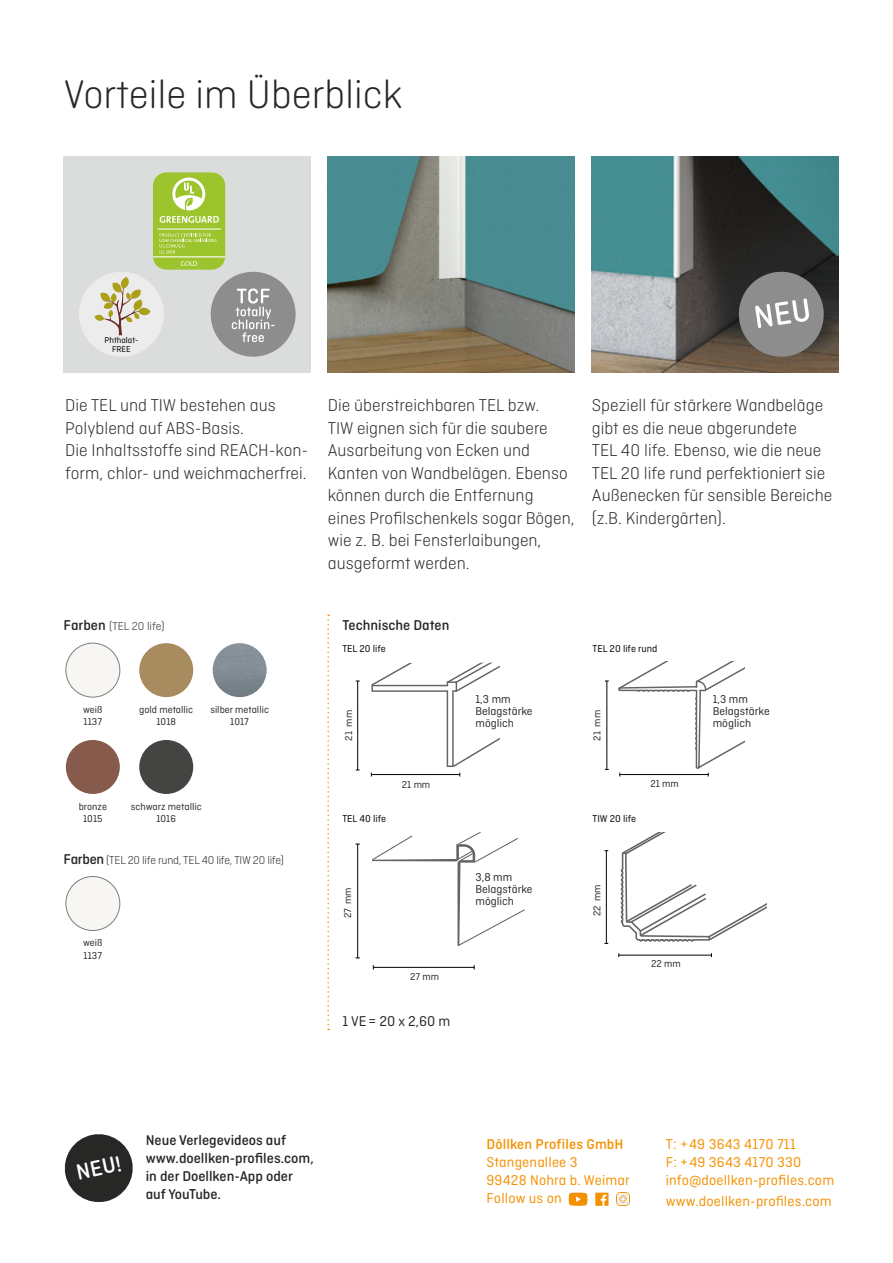
<style>
.page{position:relative;width:893px;height:1263px;background:#fff}
.page>*{position:absolute;margin:0;border:0;box-sizing:border-box;transform-origin:0 0}
.t1{font:300 42px "Ciutadella Rounded";color:#272726}
.t2{font:500 23.4px "Ciutadella Rounded";color:#fff}
.t3{font:18.75px "Ciutadella Rounded";color:#000}
.t4{font:300 18px/22.5px "Ciutadella Rounded";color:#272726}
.t5{font:15px/18px "Ciutadella Rounded";letter-spacing:.01em;color:#f39100}
.t6{font:500 15px/18px "Ciutadella Rounded";color:#272726}
.t7{font:500 15px "Ciutadella Rounded";letter-spacing:.01em;color:#f39100}
.t8{font:15px "Ciutadella Rounded";color:#272726}
.t9{font:12px/12px "Ciutadella Rounded";color:#272726}
.t10{font:300 12px "Ciutadella Rounded";letter-spacing:-.02em;color:#272726}
.t11{font:300 12px "Ciutadella Rounded";color:#272726}
.t12{font:10.5px/12.6px "Ciutadella Rounded";color:#272726;text-align:center}
.t13{font:10.5px "Ciutadella Rounded";color:#000}
.t14{font:9px/9px "Ciutadella Rounded";color:#000;text-align:center}
.s1{font-weight:500;font-size:15px}
</style>
<div class="page">
<div style="left:64px;top:157px;width:247px;height:216px;background:#dbdcdc"></div>
<img style="left:592px;top:157px;width:247px;height:216px">
<img style="left:327px;top:157px;width:248px;height:216px">
<svg style="left:327px;top:614px;width:2px;height:416px"></svg>
<svg style="left:64px;top:1134px;width:69px;height:68px"></svg>
<div style="left:153px;top:172px;width:72px;height:98px;background:#9cc42d;border-radius:13px"></div>
<hr style="left:153px;top:256px;width:72px;height:1px;background:#fff">
<svg style="left:181px;top:261px;width:16px;height:5px"></svg>
<svg style="left:160px;top:233px;width:57px;height:20px"></svg>
<hr style="left:157px;top:229px;width:64px;height:1px;background:#fff">
<svg style="left:160px;top:178px;width:59px;height:45px"></svg>
<div style="left:66px;top:643px;width:54px;height:54px;background:#f8f6f3;border-radius:27px"></div>
<div style="left:66px;top:643px;width:54px;height:54px;border:1px solid #272726;border-radius:50%"></div>
<div style="left:66px;top:876px;width:54px;height:54px;background:#f8f6f3;border-radius:27px"></div>
<div style="left:66px;top:876px;width:54px;height:55px;border:1px solid #272726;border-radius:50%"></div>
<div style="left:139px;top:643px;width:54px;height:54px;background:#a88b5f;border-radius:27px"></div>
<div style="left:139px;top:740px;width:54px;height:54px;background:#444442;border-radius:27px"></div>
<div style="left:66px;top:740px;width:54px;height:54px;background:#865b4c;border-radius:27px"></div>
<div style="left:79px;top:272px;width:85px;height:85px;background:#ececec;border-radius:50%"></div>
<svg style="left:138px;top:307px;width:13px;height:8px"></svg>
<svg style="left:94px;top:277px;width:50px;height:58px"></svg>
<div style="left:211px;top:272px;width:85px;height:85px;background:#8d8d8d;border-radius:50%"></div>
<svg style="left:232px;top:288px;width:43px;height:54px"></svg>
<img style="left:213px;top:643px;width:54px;height:54px;border-radius:27px">
<svg style="left:569px;top:1192px;width:18px;height:14px"></svg>
<div style="left:595px;top:1192px;width:13px;height:14px;background:#f39100"></div>
<svg style="left:601px;top:1194px;width:5px;height:12px"></svg>
<img style="left:616px;top:1192px;width:13px;height:14px">
<div style="left:739px;top:272px;width:85px;height:85px;background:#8d8d8d;border-radius:50%"></div>
<svg style="left:755px;top:298px;width:54px;height:30px"></svg>
<hr style="left:357px;top:681px;width:1px;height:89px;background:#000">
<svg style="left:370px;top:663px;width:130px;height:113px"></svg>
<svg style="left:372px;top:832px;width:153px;height:114px"></svg>
<hr style="left:357px;top:844px;width:1px;height:114px;background:#000">
<hr style="left:373px;top:967px;width:101px;height:1px;background:#000">
<svg style="left:620px;top:832px;width:146px;height:110px"></svg>
<hr style="left:606px;top:851px;width:1px;height:92px;background:#000">
<hr style="left:619px;top:955px;width:92px;height:1px;background:#000">
<hr style="left:606px;top:681px;width:1px;height:88px;background:#000">
<svg style="left:618px;top:662px;width:126px;height:114px"></svg>
<h1 class="t1" style="left:64px;top:72px;width:340px">Vorteile im Überblick</h1>
<p class="t14" style="left:105px;top:336px;width:35px">Phthalat-<br>FREE</p>
<p class="t4" style="left:65px;top:394px;width:245px">Die TEL und TIW bestehen aus<br>Polyblend auf ABS-Basis.<br>Die Inhaltsstoffe sind REACH-kon&shy;form, chlor- und weichmacherfrei.</p>
<p class="t4" style="left:328px;top:394px;width:248px">Die überstreichbaren TEL bzw.<br>TIW eignen sich für die saubere<br>Ausarbeitung von Ecken und<br>Kanten von Wandbelägen. Ebenso können durch die Entfernung eines Profilschenkels sogar Bögen, wie z. B. bei Fensterlaibungen, ausgeformt werden.</p>
<p class="t4" style="left:592px;top:394px;width:242px">Speziell für stärkere Wandbeläge gibt es die neue abgerundete<br>TEL 40 life. Ebenso, wie die neue<br>TEL 20 life rund perfektioniert sie<br>Außenecken für sensible Bereiche (z.B. Kindergärten).</p>
<p class="t11" style="left:64px;top:620px;width:103px"><span class="s1">Farben</span> (TEL 20 life)</p>
<p class="t12" style="left:83px;top:703px;width:21px;text-align:left">weiß<br>1137</p>
<p class="t12" style="left:139px;top:703px;width:55px">gold metallic<br>1018</p>
<p class="t12" style="left:210px;top:703px;width:60px">silber metallic<br>1017</p>
<p class="t12" style="left:79px;top:800px;width:30px">bronze<br>1015</p>
<p class="t12" style="left:131px;top:800px;width:72px">schwarz metallic<br>1016</p>
<p class="t10" style="left:64px;top:854px;width:222px"><span class="s1">Farben</span> (TEL 20 life rund, TEL 40 life, TIW 20 life)</p>
<p class="t12" style="left:83px;top:936px;width:21px;text-align:left">weiß<br>1137</p>
<p class="t6" style="left:342px;top:616px;width:108px">Technische Daten</p>
<p class="t13" style="left:342px;top:642px;width:45px">TEL 20 life</p>
<p class="t12" style="left:342px;top:740px;width:32px;rotate:-90deg">21 mm</p>
<p class="t13" style="left:342px;top:812px;width:45px">TEL 40 life</p>
<p class="t12" style="left:402px;top:778px;width:30px">21 mm</p>
<p class="t3" style="left:353px;top:880px;width:52px;rotate:90deg">27 mm</p>
<p class="t12" style="left:341px;top:918px;width:33px;rotate:-90deg">27 mm</p>
<p class="t12" style="left:410px;top:970px;width:31px">27 mm</p>
<p class="t8" style="left:342px;top:1013px;width:109px">1 VE= 20 x 2,60 m</p>
<p class="t9" style="left:476px;top:693px;width:59px">1,3 mm<br>Belagstärke möglich</p>
<p class="t9" style="left:476px;top:871px;width:59px">3,8 mm<br>Belagstärke möglich</p>
<p class="t13" style="left:593px;top:642px;width:66px">TEL 20 life rund</p>
<p class="t12" style="left:591px;top:740px;width:32px;rotate:-90deg">21 mm</p>
<p class="t13" style="left:593px;top:812px;width:45px">TIW 20 life</p>
<p class="t12" style="left:650px;top:777px;width:30px">21 mm</p>
<p class="t12" style="left:591px;top:916px;width:33px;rotate:-90deg">22 mm</p>
<p class="t12" style="left:651px;top:958px;width:31px">22 mm</p>
<p class="t9" style="left:713px;top:693px;width:59px">1,3 mm<br>Belagstärke möglich</p>
<p class="t2" style="left:74px;top:1159px;width:47px;rotate:-12deg">NEU!</p>
<p class="t6" style="left:146px;top:1131px;width:170px">Neue Verlegevideos auf www.doellken-profiles.com, in der Doellken-App oder auf YouTube.</p>
<p class="t7" style="left:486px;top:1136px;width:139px">Döllken Profiles GmbH</p>
<p class="t5" style="left:486px;top:1153px;width:145px">Stangenallee 3<br>99428 Nohra b. Weimar<br>Follow us on</p>
<p class="t5" style="left:666px;top:1135px;width:170px">T: +49 3643 4170 711<br>F: +49 3643 4170 330 info@doellken-profiles.com</p>
<p class="t5" style="left:666px;top:1192px;width:167px">www.doellken-profiles.com</p>
</div>
